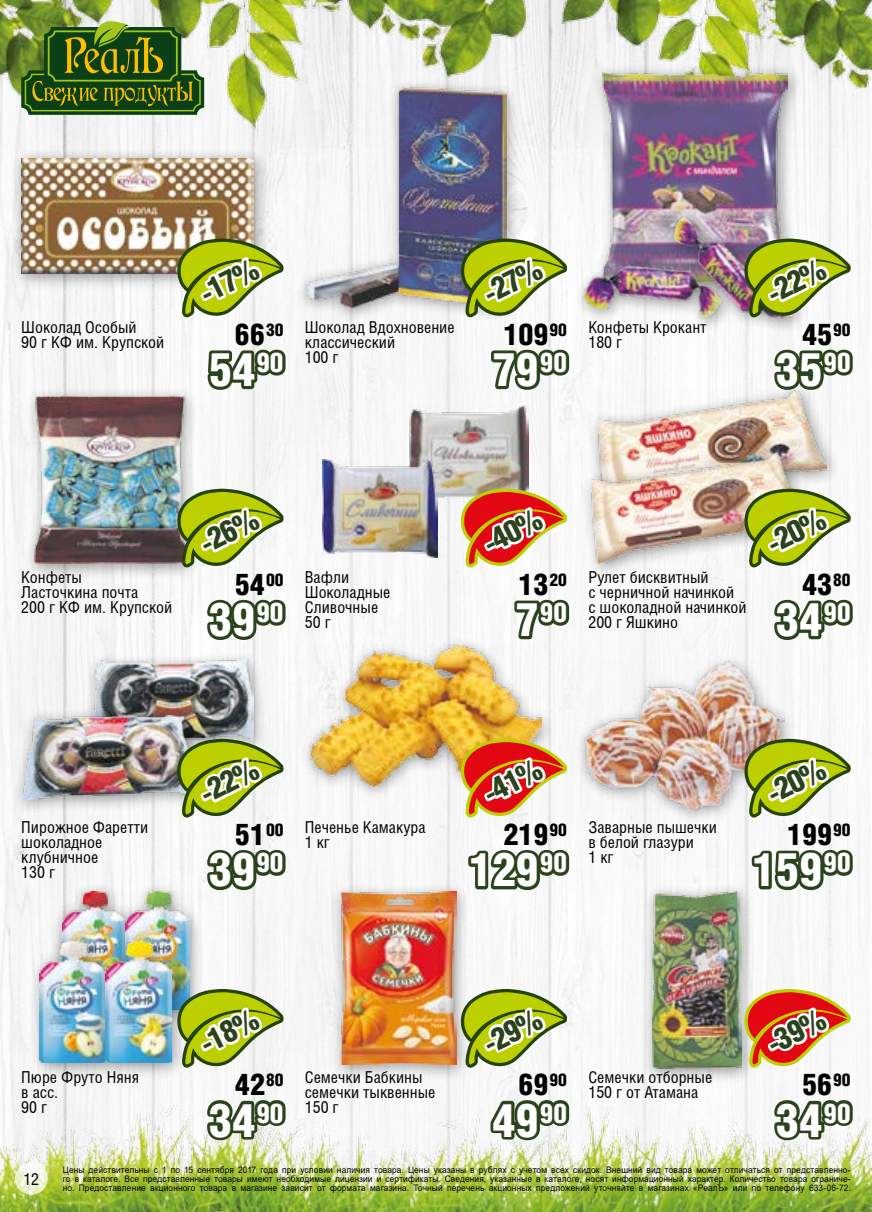
<style>
.page{position:relative;width:872px;height:1212px;background:#fff}
.page>*{position:absolute;margin:0;border:0;box-sizing:border-box;transform-origin:0 0}
.t1{font:900 46.5px "Helios Cond";color:#fff}
.t2{font:900 30.6px "Helios Cond";color:#2b431c}
.t3{font:900 30px "Helios Cond";color:#000}
.t4{font:900 27.15px "Helios Cond";color:#fff}
.t5{font:900 17.55px "Helios Cond";color:#000}
.t6{font:16.5px/15px "Helios Cond";color:#000}
.t7{font:9px/9px "Arial";letter-spacing:.015em;color:#000;text-align:justify;scale:.93 1}
.s1{font-size:46.5px}
</style>
<div class="page">
<img style="left:0;top:148px;width:871px;height:957px">
<img style="left:0;top:1105px;width:872px;height:107px">
<img style="left:0;top:0;width:872px;height:148px">
<svg style="left:15px;top:1162px;width:33px;height:33px"></svg>
<div style="left:82px;top:649px;width:187px;height:110px;background:#000;opacity:.4"></div>
<img style="left:94px;top:659px;width:159px;height:80px">
<div style="left:50px;top:880px;width:91px;height:146px;background:#000;opacity:.4"></div>
<img style="left:62px;top:892px;width:51px;height:38px">
<div style="left:113px;top:880px;width:92px;height:146px;background:#000;opacity:.4"></div>
<div style="left:29px;top:930px;width:93px;height:150px;background:#000;opacity:.4"></div>
<img style="left:40px;top:941px;width:55px;height:122px">
<div style="left:95px;top:930px;width:93px;height:150px;background:#000;opacity:.4"></div>
<div style="left:591px;top:62px;width:213px;height:237px;background:#000;opacity:.4"></div>
<img style="left:602px;top:72px;width:185px;height:125px">
<div style="left:572px;top:209px;width:236px;height:126px;background:#fbfbfb"></div>
<img style="left:580px;top:197px;width:229px;height:159px">
<div style="left:294px;top:78px;width:227px;height:246px;background:#000;opacity:.4"></div>
<img style="left:305px;top:87px;width:201px;height:221px">
<div style="left:9px;top:147px;width:261px;height:144px;background:#000;opacity:.4"></div>
<img style="left:21px;top:158px;width:232px;height:116px">
<div style="left:586px;top:380px;width:255px;height:146px;background:#000;opacity:.4"></div>
<img style="left:597px;top:390px;width:230px;height:99px">
<div style="left:581px;top:442px;width:238px;height:138px;background:#000;opacity:.4"></div>
<img style="left:590px;top:451px;width:214px;height:113px">
<div style="left:330px;top:882px;width:141px;height:199px;background:#000;opacity:.4"></div>
<img style="left:341px;top:892px;width:116px;height:172px">
<div style="left:640px;top:882px;width:117px;height:202px;background:#000;opacity:.4"></div>
<img style="left:653px;top:892px;width:88px;height:176px">
<div style="left:299px;top:636px;width:256px;height:165px;background:#000;opacity:.4"></div>
<img style="left:309px;top:644px;width:232px;height:142px">
<div style="left:12px;top:705px;width:197px;height:111px;background:#000;opacity:.4"></div>
<img style="left:23px;top:715px;width:170px;height:84px">
<div style="left:23px;top:386px;width:180px;height:195px;background:#000;opacity:.4"></div>
<img style="left:34px;top:396px;width:153px;height:168px">
<div style="left:574px;top:652px;width:224px;height:174px;background:#000;opacity:.4"></div>
<img style="left:583px;top:660px;width:202px;height:150px">
<img style="left:409px;top:405px;width:119px;height:98px">
<img style="left:322px;top:460px;width:116px;height:97px">
<svg style="left:771px;top:588px;width:84px;height:55px"></svg>
<svg style="left:511px;top:594px;width:61px;height:49px"></svg>
<svg style="left:204px;top:594px;width:84px;height:49px"></svg>
<svg style="left:465px;top:844px;width:107px;height:49px"></svg>
<svg style="left:749px;top:844px;width:106px;height:49px"></svg>
<svg style="left:204px;top:844px;width:84px;height:49px"></svg>
<svg style="left:771px;top:1088px;width:84px;height:55px"></svg>
<svg style="left:487px;top:1088px;width:85px;height:55px"></svg>
<svg style="left:204px;top:1088px;width:84px;height:55px"></svg>
<svg style="left:771px;top:344px;width:84px;height:49px"></svg>
<svg style="left:488px;top:344px;width:84px;height:49px"></svg>
<svg style="left:205px;top:338px;width:83px;height:55px"></svg>
<svg style="left:744px;top:489px;width:106px;height:78px"></svg>
<svg style="left:461px;top:489px;width:106px;height:78px"></svg>
<svg style="left:177px;top:489px;width:106px;height:78px"></svg>
<svg style="left:461px;top:739px;width:106px;height:79px"></svg>
<svg style="left:744px;top:739px;width:106px;height:79px"></svg>
<svg style="left:177px;top:739px;width:106px;height:79px"></svg>
<svg style="left:744px;top:989px;width:106px;height:79px"></svg>
<svg style="left:461px;top:989px;width:106px;height:79px"></svg>
<svg style="left:177px;top:989px;width:106px;height:79px"></svg>
<svg style="left:744px;top:239px;width:106px;height:78px"></svg>
<svg style="left:461px;top:239px;width:106px;height:78px"></svg>
<svg style="left:177px;top:239px;width:106px;height:78px"></svg>
<svg style="left:21px;top:70px;width:183px;height:45px"></svg>
<svg style="left:25px;top:21px;width:176px;height:90px;background:#4f6e27"></svg>
<h2 class="t2" style="left:194px;top:278px;width:63px;rotate:-26deg">-17%</h2>
<h2 class="t2" style="left:477px;top:278px;width:63px;rotate:-26deg">-27%</h2>
<h2 class="t2" style="left:761px;top:278px;width:63px;rotate:-26deg">-22%</h2>
<h3 class="t6" style="left:21px;top:319px;width:117px">Шоколад Особый</h3>
<h3 class="t5" style="left:266px;top:320px;width:19px">30</h3>
<h3 class="t6" style="left:21px;top:334px;width:144px">90 г КФ им. Крупской</h3>
<h3 class="t3" style="left:235px;top:317px;width:32px">66</h3>
<h1 class="t1" style="left:209px;top:343px;width:76px">54<sup>90</sup></h1>
<h3 class="t6" style="left:305px;top:319px;width:151px">Шоколад Вдохновение классический<br>100 г</h3>
<h3 class="t6" style="left:588px;top:319px;width:120px">Конфеты Крокант<br>180 г</h3>
<h3 class="t3" style="left:503px;top:317px;width:65px">109<sup>90</sup></h3>
<h1 class="t1" style="left:492px;top:343px;width:76px">79<sup>90</sup></h1>
<h3 class="t3" style="left:802px;top:317px;width:50px">45<sup>90</sup></h3>
<h1 class="t1" style="left:776px;top:343px;width:76px">35<sup>90</sup></h1>
<h2 class="t2" style="left:194px;top:528px;width:63px;rotate:-26deg">-26%</h2>
<h2 class="t2" style="left:477px;top:528px;width:63px;rotate:-26deg">-40%</h2>
<h2 class="t2" style="left:761px;top:528px;width:63px;rotate:-26deg">-20%</h2>
<h3 class="t6" style="left:21px;top:569px;width:152px">Конфеты<br>Ласточкина почта<br>200 г КФ им. Крупской</h3>
<h3 class="t6" style="left:305px;top:569px;width:87px">Вафли<br>Шоколадные<br>Сливочные<br>50 г</h3>
<h3 class="t6" style="left:588px;top:569px;width:159px">Рулет бисквитный<br>с черничной начинкой<br>с шоколадной начинкой<br>200 г Яшкино</h3>
<h3 class="t3" style="left:518px;top:567px;width:50px">13<sup>20</sup></h3>
<h3 class="t3" style="left:235px;top:567px;width:50px">54<sup>00</sup></h3>
<h1 class="t1" style="left:209px;top:593px;width:76px">39<sup>90</sup></h1>
<h3 class="t4" style="left:515px;top:597px;width:53px"><span class="s1">7</span>90</h3>
<h3 class="t3" style="left:802px;top:567px;width:50px">43<sup>80</sup></h3>
<h1 class="t1" style="left:776px;top:593px;width:76px">34<sup>90</sup></h1>
<h2 class="t2" style="left:194px;top:779px;width:63px;rotate:-26deg">-22%</h2>
<h2 class="t2" style="left:477px;top:779px;width:63px;rotate:-26deg">-41%</h2>
<h2 class="t2" style="left:761px;top:779px;width:63px;rotate:-26deg">-20%</h2>
<h3 class="t6" style="left:21px;top:820px;width:129px">Пирожное Фаретти шоколадное клубничное<br>130 г</h3>
<h3 class="t6" style="left:305px;top:820px;width:122px">Печенье Камакура<br>1 кг</h3>
<h3 class="t6" style="left:588px;top:820px;width:130px">Заварные пышечки в белой глазури<br>1 кг</h3>
<h3 class="t3" style="left:503px;top:817px;width:65px">219<sup>90</sup></h3>
<h3 class="t3" style="left:787px;top:817px;width:65px">199<sup>90</sup></h3>
<h3 class="t3" style="left:235px;top:817px;width:50px">51<sup>00</sup></h3>
<h1 class="t1" style="left:209px;top:843px;width:76px">39<sup>90</sup></h1>
<h1 class="t1" style="left:469px;top:843px;width:100px">129<sup>90</sup></h1>
<h1 class="t1" style="left:752px;top:843px;width:100px">159<sup>90</sup></h1>
<h2 class="t2" style="left:194px;top:1029px;width:63px;rotate:-26deg">-18%</h2>
<h2 class="t2" style="left:477px;top:1029px;width:63px;rotate:-26deg">-29%</h2>
<h2 class="t2" style="left:761px;top:1029px;width:63px;rotate:-26deg">-39%</h2>
<h3 class="t6" style="left:21px;top:1070px;width:119px">Пюре Фруто Няня в асс.<br>90 г</h3>
<h3 class="t6" style="left:305px;top:1070px;width:132px">Семечки Бабкины семечки тыквенные<br>150 г</h3>
<h3 class="t6" style="left:588px;top:1070px;width:125px">Семечки отборные<br>150 г от Атамана</h3>
<h3 class="t3" style="left:235px;top:1067px;width:50px">42<sup>80</sup></h3>
<h3 class="t3" style="left:518px;top:1067px;width:50px">69<sup>90</sup></h3>
<h1 class="t1" style="left:209px;top:1093px;width:76px">34<sup>90</sup></h1>
<h1 class="t1" style="left:492px;top:1093px;width:76px">49<sup>90</sup></h1>
<h3 class="t3" style="left:802px;top:1067px;width:50px">56<sup>90</sup></h3>
<h1 class="t1" style="left:776px;top:1093px;width:76px">34<sup>90</sup></h1>
<h3 class="t6" style="left:23px;top:1171px;width:17px">12</h3>
<p class="t7" style="left:63px;top:1165px;width:848px">Цены действительны с 1 по 15 сентября 2017 года при условии наличия товара. Цены указаны в рублях с учетом всех скидок. Внешний вид товара может отличаться от представленно&shy;го в каталоге. Все представленные товары имеют необходимые лицензии и сертификаты. Сведения, указанные в каталоге, носят информационный характер. Количество товара ограниче&shy;но. Предоставление акционного товара в магазине зависит от формата магазина. Точный перечень акционных предложений уточняйте в магазинах «РеалЪ» или по телефону 633-06-72.</p>
</div>
